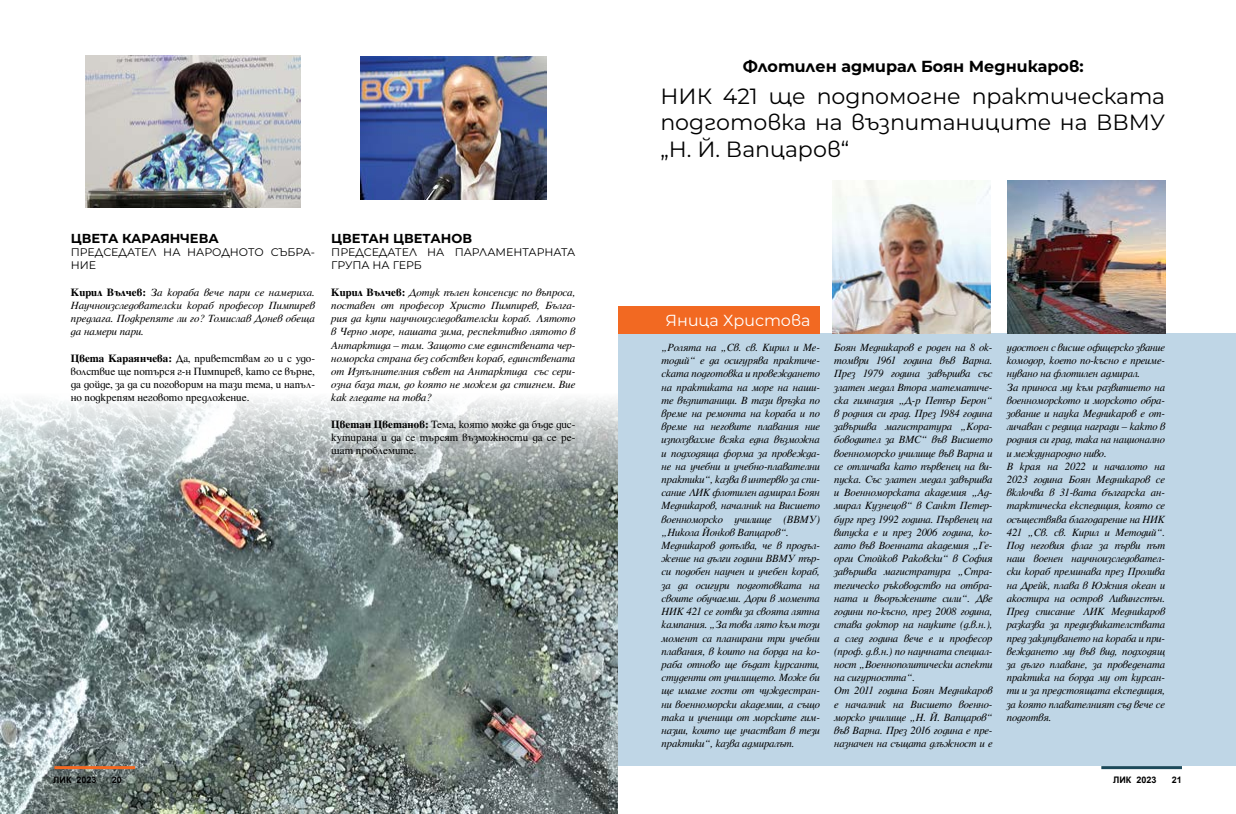
<style>
.page{position:relative;width:1236px;height:814px;background:#fff}
.page>*{position:absolute;margin:0;border:0;box-sizing:border-box;transform-origin:0 0}
.t1{font:22px/26.4px "Montserrat";color:#000;text-align:justify}
.t2{font:700 16px "Montserrat";color:#000}
.t3{font:16px "Montserrat";color:#fff}
.t4{font:700 13px "Montserrat";color:#000}
.t5{font:italic 11px/13.2px "Pliska";letter-spacing:-.01em;color:#000}
.t6{font:11px/13.2px "Pliska";color:#000;text-align:justify}
.t7{font:11px/13.2px "Montserrat";color:#000}
.t8{font:700 9px "Arial";color:#000}
.s1{font-weight:700;font-style:normal}
.s2{font-weight:700}
</style>
<div class="page">
<hr style="left:1101px;top:766px;width:81px;height:3px;background:#1b495a">
<div style="left:618px;top:333px;width:618px;height:432px;background:#bfd6e6"></div>
<div style="left:618px;top:306px;width:201px;height:27px;background:#f26922"></div>
<img style="left:832px;top:180px;width:158px;height:153px">
<img style="left:1008px;top:180px;width:157px;height:153px">
<img style="left:85px;top:55px;width:216px;height:152px">
<img style="left:360px;top:57px;width:186px;height:142px">
<img style="left:0;top:397px;width:618px;height:417px">
<hr style="left:54px;top:766px;width:81px;height:3px;background:#f26922">
<p class="t4" style="left:71px;top:229px;width:149px">ЦВЕТА КАРАЯНЧЕВА</p>
<p class="t7" style="left:71px;top:245px;width:246px">ПРЕДСЕДАТЕЛ НА НАРОДНОТО СЪБРА-<br>НИЕ</p>
<p class="t5" style="left:71px;top:285px;width:246px;text-align:justify"><span class="s1">Кирил Вълчев:</span> За кораба вече пари се намериха.<br>Научноизследователски кораб професор Пимпирев предлага. Подкрепяте ли го? Томислав Донев обеща да намери пари.</p>
<p class="t6" style="left:71px;top:350px;width:246px"><span class="s2">Цвета Караянчева:</span> Да, приветствам го и с удо&shy;волствие ще потърся г-н Пимпирев, като се върне, да дойде, за да си поговорим на тази тема, и напъл&shy;но подкрепям неговото предложение.</p>
<p class="t4" style="left:331px;top:229px;width:142px">ЦВЕТАН ЦВЕТАНОВ</p>
<p class="t7" style="left:331px;top:245px;width:246px">ПРЕДСЕДАТЕЛ НА ПАРЛАМЕНТАРНАТА<br>ГРУПА НА ГЕРБ</p>
<p class="t5" style="left:331px;top:285px;width:246px;text-align:justify"><span class="s1">Кирил Вълчев:</span> Дотук пълен консенсус по въпроса, поставен от професор Христо Пимпирев, Бълга&shy;рия да купи научноизследователски кораб. Лятото в Черно море, нашата зима, респективно лятото в Антарктида – там. Защото сме единствената чер&shy;номорска страна без собствен кораб, единствената от Изпълнителния съвет на Антарктида със сери&shy;озна база там, до която не можем да стигнем. Вие как гледате на това?</p>
<p class="t6" style="left:331px;top:416px;width:246px"><span class="s2">Цветан Цветанов:</span> Тема, която може да бъде дис&shy;кутирана и да се търсят възможности да се ре&shy;шат проблемите.</p>
<p class="t8" style="left:53px;top:773px;width:45px">ЛИК 2023</p>
<p class="t8" style="left:112px;top:773px;width:12px">20</p>
<h2 class="t2" style="left:743px;top:55px;width:342px">Флотилен адмирал Боян Медникаров:</h2>
<h1 class="t1" style="left:660px;top:82px;width:506px">НИК 421 ще подпомогне практическата подготовка на възпитаниците на ВВМУ „Н. Й. Вапцаров“</h1>
<h2 class="t3" style="left:665px;top:309px;width:147px">Яница Христова</h2>
<p class="t5" style="left:662px;top:340px;width:160px">„Ролята на „Св. св. Кирил и Ме&shy;тодий“ е да осигурява практиче&shy;ската подготовка и провеждането на практиката на море на наши&shy;те възпитаници. В тази връзка по време на ремонта на кораба и по време на неговите плавания ние използвахме всяка една възможна и подходяща форма за провежда&shy;не на учебни и учебно-плавателни практики“, казва в интервю за спи&shy;сание ЛИК флотилен адмирал Боян<br>Медникаров, началник на Висшето военноморско училище (ВВМУ) „Никола Йонков Вапцаров“.<br>Медникаров допълва, че в продъл&shy;жение на дълги години ВВМУ тър&shy;си подобен научен и учебен кораб, за да осигури подготовката на своите обучаеми. Дори в момента<br>НИК 421 се готви за своята лятна кампания. „За това лято към този момент са планирани три учебни плавания, в които на борда на ко&shy;раба отново ще бъдат курсанти, студенти от училището. Може би ще имаме гости от чуждестран&shy;ни военноморски академии, а също така и ученици от морските гим&shy;назии, които ще участват в тези практики“, казва адмиралът.</p>
<p class="t5" style="left:834px;top:340px;width:160px">Боян Медникаров е роден на 8 ок&shy;томври 1961 година във Варна.<br>През 1979 година завършва със златен медал Втора математиче&shy;ска гимназия „Д-р Петър Берон“ в родния си град. През 1984 година завършва магистратура „Кора&shy;боводител за ВМС“ във Висшето военноморско училище във Варна и се отличава като първенец на ви&shy;пуска. Със златен медал завършва и Военноморската академия „Ад&shy;мирал Кузнецов“ в Санкт Петер&shy;бург през 1992 година. Първенец на випуска е и през 2006 година, ко&shy;гато във Военната академия „Ге&shy;орги Стойков Раковски“ в София завършва магистратура „Стра&shy;тегическо ръководство на отбра&shy;ната и въоръжените сили“. Две години по-късно, през 2008 година, става доктор на науките (д.в.н.), а след година вече е и професор (проф. д.в.н.) по научната специал&shy;ност „Военнополитически аспекти на сигурността“.<br>От 2011 година Боян Медникаров е началник на Висшето военно&shy;морско училище „Н. Й. Вапцаров“ във Варна. През 2016 година е пре&shy;назначен на същата длъжност и е</p>
<p class="t5" style="left:1007px;top:340px;width:160px">удостоен с висше офицерско звание комодор, което по-късно е преиме&shy;нувано на флотилен адмирал.<br>За приноса му към развитието на военноморското и морското обра&shy;зование и наука Медникаров е от&shy;личаван с редица награди – както в родния си град, така на национално и международно ниво.<br>В края на 2022 и началото на<br>2023 година Боян Медникаров се включва в 31-вата българска ан&shy;тарктическа експедиция, която се осъществява благодарение на НИК<br>421 „Св. св. Кирил и Методий“.<br>Под неговия флаг за първи път наш военен научноизследовател&shy;ски кораб преминава през Пролива на Дрейк, плава в Южния океан и акостира на остров Ливингстън.<br>Пред списание ЛИК Медникаров разказва за предизвикателствата пред закупуването на кораба и при&shy;веждането му във вид, подходящ за дълго плаване, за проведената практика на борда му от курсан&shy;ти и за предстоящата експедиция, за която плавателният съд вече се подготвя.</p>
<p class="t8" style="left:1113px;top:773px;width:45px">ЛИК 2023</p>
<p class="t8" style="left:1172px;top:773px;width:12px">21</p>
</div>
